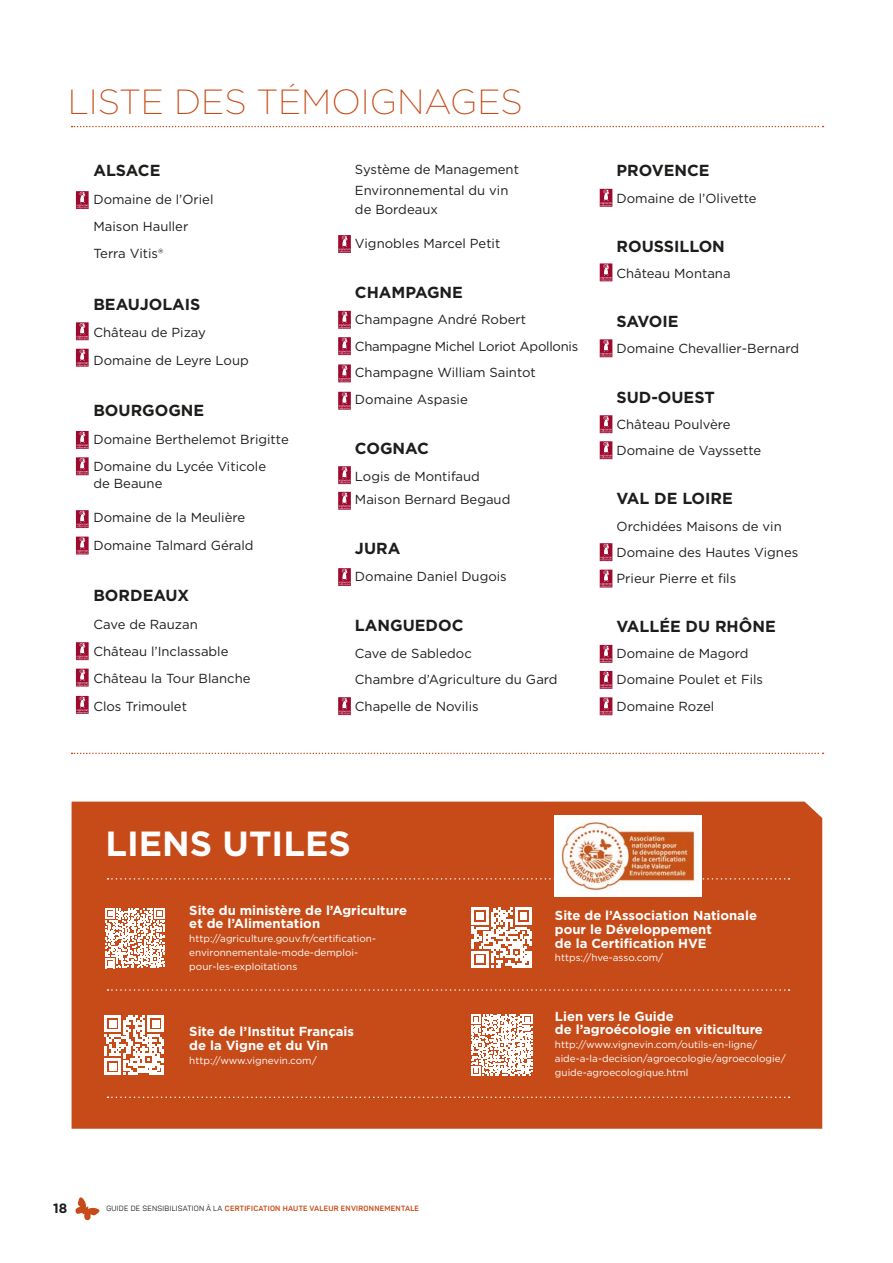
<style>
.page{position:relative;width:893px;height:1263px;background:#fff}
.page>*{position:absolute;margin:0;border:0;box-sizing:border-box;transform-origin:0 0}
.t1{font:200 34.95px "Gotham";color:#c74b18}
.t2{font:700 34.95px "Gotham";color:#fff}
.t3{font:700 16.05px "Gotham";color:#1d1d1b}
.t4{font:700 13.5px "Gotham";color:#1d1d1b}
.t5{font:13.05px/27.3px "Gotham";color:#1d1d1b}
.t6{font:700 13.05px/13.8px "Gotham";color:#fff}
.t7{font:9.9px/13.8px "Gotham";color:#fff}
.t8{font:700 7.5px "Panton";letter-spacing:.04em;color:#c74b18}
.s1{font-weight:400;color:#1d1d1b}
</style>
<div class="page">
<svg style="left:75px;top:1197px;width:24px;height:23px"></svg>
<div style="left:72px;top:801px;width:750px;height:328px;background:#c74b18"></div>
<svg style="left:107px;top:989px;width:682px;height:2px"></svg>
<svg style="left:107px;top:878px;width:682px;height:1px"></svg>
<svg style="left:107px;top:1096px;width:682px;height:2px"></svg>
<svg style="left:105px;top:908px;width:60px;height:60px"></svg>
<svg style="left:104px;top:1015px;width:60px;height:60px"></svg>
<svg style="left:472px;top:908px;width:60px;height:60px"></svg>
<svg style="left:471px;top:1014px;width:61px;height:61px"></svg>
<svg style="left:72px;top:126px;width:751px;height:1px"></svg>
<svg style="left:72px;top:753px;width:751px;height:1px"></svg>
<svg style="left:76px;top:191px;width:13px;height:18px"></svg>
<svg style="left:338px;top:311px;width:13px;height:18px"></svg>
<svg style="left:338px;top:235px;width:13px;height:18px"></svg>
<svg style="left:76px;top:642px;width:13px;height:18px"></svg>
<svg style="left:338px;top:337px;width:13px;height:18px"></svg>
<svg style="left:599px;top:415px;width:14px;height:18px"></svg>
<svg style="left:600px;top:415px;width:12px;height:18px"></svg>
<svg style="left:599px;top:645px;width:14px;height:18px"></svg>
<svg style="left:600px;top:645px;width:12px;height:18px"></svg>
<svg style="left:76px;top:322px;width:13px;height:18px"></svg>
<svg style="left:76px;top:431px;width:13px;height:18px"></svg>
<svg style="left:76px;top:510px;width:13px;height:18px"></svg>
<svg style="left:76px;top:668px;width:13px;height:19px"></svg>
<svg style="left:76px;top:669px;width:13px;height:17px"></svg>
<svg style="left:338px;top:382px;width:13px;height:1px"></svg>
<svg style="left:338px;top:364px;width:13px;height:18px"></svg>
<svg style="left:599px;top:543px;width:14px;height:18px"></svg>
<svg style="left:600px;top:543px;width:12px;height:18px"></svg>
<svg style="left:599px;top:441px;width:14px;height:18px"></svg>
<svg style="left:600px;top:441px;width:12px;height:18px"></svg>
<svg style="left:599px;top:671px;width:14px;height:18px"></svg>
<svg style="left:600px;top:671px;width:12px;height:18px"></svg>
<svg style="left:338px;top:466px;width:13px;height:18px"></svg>
<svg style="left:76px;top:696px;width:13px;height:18px"></svg>
<div style="left:338px;top:391px;width:13px;height:19px;background:#e8c5ce"></div>
<svg style="left:338px;top:392px;width:13px;height:18px"></svg>
<svg style="left:338px;top:697px;width:13px;height:18px"></svg>
<svg style="left:599px;top:569px;width:14px;height:19px"></svg>
<svg style="left:600px;top:570px;width:12px;height:17px"></svg>
<svg style="left:599px;top:339px;width:14px;height:18px"></svg>
<svg style="left:600px;top:339px;width:12px;height:18px"></svg>
<svg style="left:599px;top:263px;width:14px;height:19px"></svg>
<svg style="left:600px;top:263px;width:12px;height:18px"></svg>
<svg style="left:599px;top:189px;width:14px;height:18px"></svg>
<svg style="left:600px;top:189px;width:12px;height:18px"></svg>
<svg style="left:599px;top:697px;width:14px;height:18px"></svg>
<svg style="left:600px;top:697px;width:12px;height:18px"></svg>
<svg style="left:338px;top:492px;width:13px;height:18px"></svg>
<svg style="left:338px;top:568px;width:13px;height:18px"></svg>
<svg style="left:76px;top:348px;width:13px;height:1px"></svg>
<svg style="left:76px;top:349px;width:13px;height:18px"></svg>
<svg style="left:76px;top:457px;width:13px;height:18px"></svg>
<svg style="left:76px;top:536px;width:13px;height:19px"></svg>
<svg style="left:76px;top:537px;width:13px;height:17px"></svg>
<img style="left:555px;top:815px;width:146px;height:81px">
<h1 class="t1" style="left:68px;top:80px;width:456px">LISTE DES TÉMOIGNAGES</h1>
<p class="t3" style="left:93px;top:160px;width:69px">ALSACE</p>
<p class="t5" style="left:93px;top:185px;width:122px">Domaine de l’Oriel<br>Maison Hauller<br>Terra Vitis®</p>
<p class="t3" style="left:93px;top:294px;width:109px">BEAUJOLAIS</p>
<p class="t5" style="left:93px;top:319px;width:157px">Château de Pizay<br>Domaine de Leyre Loup</p>
<p class="t3" style="left:93px;top:400px;width:112px">BOURGOGNE</p>
<p class="t5" style="left:93px;top:425px;width:197px">Domaine Berthelemot Brigitte<br>Domaine du Lycée Viticole</p>
<p class="t5" style="left:93px;top:469px;width:71px">de Beaune</p>
<p class="t5" style="left:93px;top:504px;width:162px">Domaine de la Meulière<br>Domaine Talmard Gérald</p>
<p class="t3" style="left:93px;top:585px;width:97px">BORDEAUX</p>
<p class="t5" style="left:93px;top:610px;width:159px">Cave de Rauzan<br>Château l’Inclassable<br>Château la Tour Blanche<br>Clos Trimoulet</p>
<p class="t5" style="left:355px;top:159px;width:166px;line-height:20.5px">Système de Management<br>Environnemental du vin</p>
<p class="t5" style="left:355px;top:195px;width:84px">de Bordeaux</p>
<p class="t5" style="left:355px;top:229px;width:147px">Vignobles Marcel Petit</p>
<p class="t3" style="left:355px;top:281px;width:109px">CHAMPAGNE</p>
<p class="t5" style="left:355px;top:306px;width:225px;line-height:26.5px">Champagne André Robert<br>Champagne Michel Loriot Apollonis<br>Champagne William Saintot<br>Domaine Aspasie</p>
<p class="t3" style="left:355px;top:438px;width:76px">COGNAC</p>
<p class="t5" style="left:355px;top:464px;width:157px;line-height:23.5px">Logis de Montifaud<br>Maison Bernard Begaud</p>
<p class="t3" style="left:355px;top:538px;width:47px">JURA</p>
<p class="t5" style="left:355px;top:562px;width:153px">Domaine Daniel Dugois</p>
<p class="t3" style="left:355px;top:615px;width:110px">LANGUEDOC</p>
<p class="t5" style="left:355px;top:639px;width:204px;line-height:26.5px">Cave de Sabledoc<br>Chambre d’Agriculture du Gard<br>Chapelle de Novilis</p>
<p class="t3" style="left:616px;top:160px;width:95px">PROVENCE</p>
<p class="t5" style="left:616px;top:184px;width:142px">Domaine de l’Olivette</p>
<p class="t3" style="left:616px;top:236px;width:110px">ROUSSILLON</p>
<p class="t5" style="left:616px;top:260px;width:116px">Château Montana</p>
<p class="t3" style="left:616px;top:311px;width:64px">SAVOIE</p>
<p class="t5" style="left:616px;top:335px;width:184px">Domaine Chevallier-Bernard</p>
<p class="t3" style="left:616px;top:386px;width:100px">SUD-OUEST</p>
<p class="t5" style="left:616px;top:411px;width:146px;line-height:26.1px">Château Poulvère<br>Domaine de Vayssette</p>
<p class="t3" style="left:616px;top:488px;width:118px">VAL DE LOIRE</p>
<p class="t5" style="left:616px;top:513px;width:183px;line-height:26.1px">Orchidées Maisons de vin<br>Domaine des Hautes Vignes<br>Prieur Pierre et fils</p>
<p class="t3" style="left:616px;top:616px;width:161px">VALLÉE DU RHÔNE</p>
<p class="t5" style="left:616px;top:640px;width:148px;line-height:26.1px">Domaine de Magord<br>Domaine Poulet et Fils<br>Domaine Rozel</p>
<h1 class="t2" style="left:105px;top:820px;width:247px">LIENS UTILES</h1>
<p class="t6" style="left:189px;top:903px;width:219px">Site du ministère de l’Agriculture et de l’Alimentation</p>
<p class="t7" style="left:189px;top:931px;width:188px">http://agriculture.gouv.fr/certification&shy;environnementale-mode-demploi&shy;pour-les-exploitations</p>
<p class="t6" style="left:189px;top:1024px;width:166px">Site de l’Institut Français de la Vigne et du Vin</p>
<p class="t7" style="left:189px;top:1053px;width:129px">http://www.vignevin.com/</p>
<p class="t4" style="left:53px;top:1199px;width:16px">18</p>
<p class="t8" style="left:106px;top:1203px;width:314px"><span class="s1">GUIDE DE SENSIBILISATION À LA</span> CERTIFICATION HAUTE VALEUR ENVIRONNEMENTALE</p>
<p class="t6" style="left:555px;top:908px;width:204px">Site de l’Association Nationale pour le Développement<br>de la Certification HVE</p>
<p class="t7" style="left:555px;top:951px;width:110px">https://hve-asso.com/</p>
<p class="t6" style="left:555px;top:1009px;width:210px">Lien vers le Guide<br>de l’agroécologie en viticulture</p>
<p class="t7" style="left:555px;top:1037px;width:232px">http://www.vignevin.com/outils-en-ligne/ aide-a-la-decision/agroecologie/agroecologie/ guide-agroecologique.html</p>
</div>
